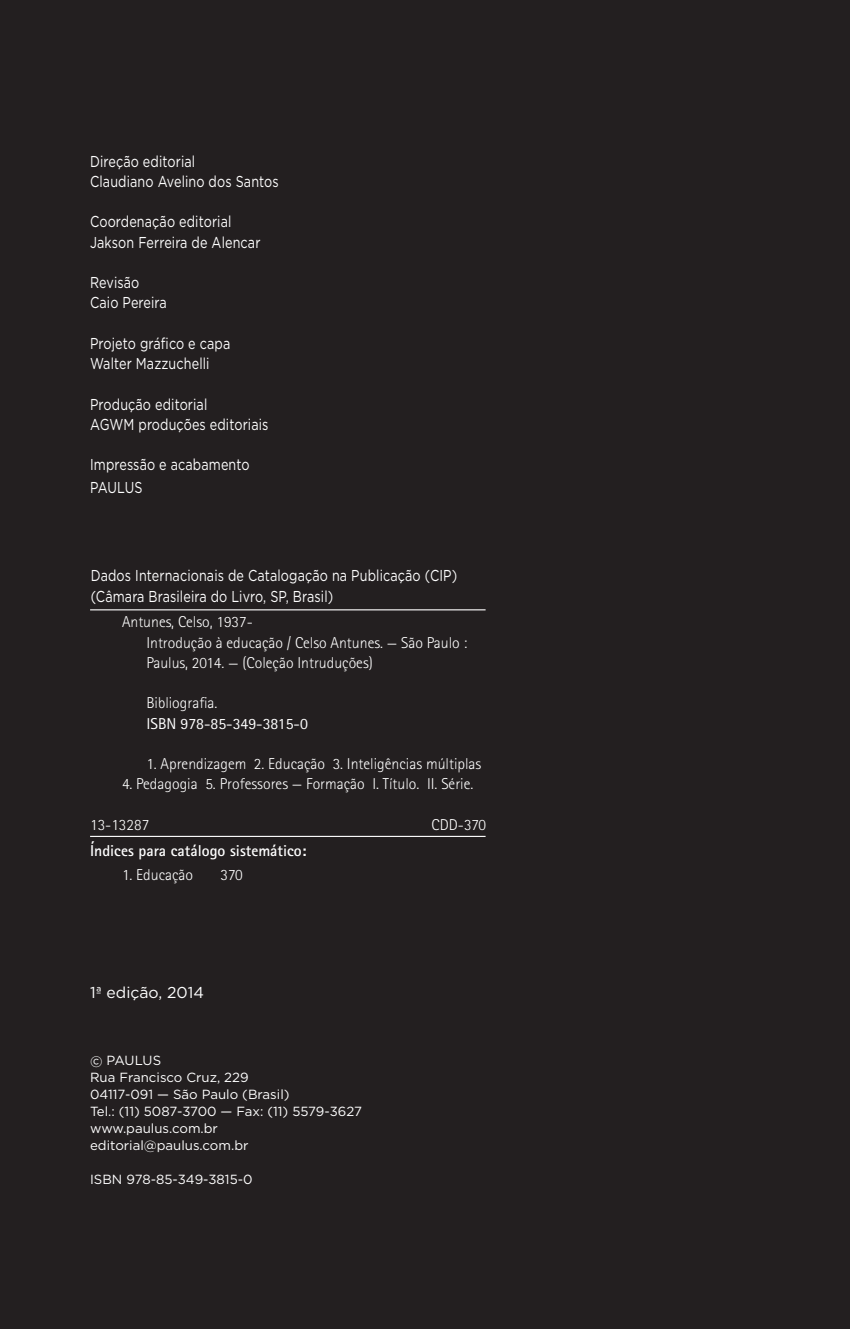
<style>
.page{position:relative;width:850px;height:1329px;background:#fff}
.page>*{position:absolute;margin:0;border:0;box-sizing:border-box;transform-origin:0 0}
.t1{font:15.75px/20.2px "Gotham";letter-spacing:.01em;color:#fff;scale:.8 1}
.t2{font:300 15.75px/20.2px "Rotis Sans Serif Std";color:#fff}
.t3{font:700 15.75px "Rotis Sans Serif Std";color:#fff}
.t4{font:15.75px "Rotis Sans Serif Std";color:#fff}
.t5{font:15.75px "Gotham";letter-spacing:.01em;color:#fff}
.t6{font:13.28px/17.1px "Gotham";color:#fff}
.s1{font-size:15.08px}
</style>
<div class="page">
<div style="left:0;top:0;width:850px;height:1328px;background:#231f20"></div>
<hr style="left:90px;top:835px;width:396px;height:1px;background:#fff">
<hr style="left:90px;top:609px;width:396px;height:1px;background:#fff">
<p class="t1" style="left:90px;top:150px;width:237px">Direção editorial<br>Claudiano Avelino dos Santos</p>
<p class="t1" style="left:90px;top:211px;width:214px">Coordenação editorial<br>Jakson Ferreira de Alencar</p>
<p class="t1" style="left:90px;top:272px;width:97px">Revisão<br>Caio Pereira</p>
<p class="t1" style="left:90px;top:333px;width:177px">Projeto gráfico e capa<br>Walter Mazzuchelli</p>
<p class="t1" style="left:90px;top:393px;width:225px">Produção editorial<br>AGWM produções editoriais</p>
<p class="t1" style="left:90px;top:453px;width:201px;line-height:22.5px">Impressão e acabamento<br>PAULUS</p>
<p class="t1" style="left:91px;top:565px;width:460px">Dados Internacionais de Catalogação na Publicação (CIP) (Câmara Brasileira do Livro, SP, Brasil)</p>
<p class="t2" style="left:146px;top:612px;width:323px;text-indent:-24px">Antunes, Celso, 1937-<br>Introdução à educação / Celso Antunes. — São Paulo :<br>Paulus, 2014. — (Coleção Intruduções)</p>
<p class="t2" style="left:146px;top:693px;width:73px">Bibliografia.</p>
<p class="t4" style="left:146px;top:714px;width:163px">ISBN 978-85-349-3815-0</p>
<p class="t2" style="left:146px;top:753px;width:337px">1. Aprendizagem 2. Educação 3. Inteligências múltiplas</p>
<p class="t2" style="left:122px;top:774px;width:353px">4. Pedagogia 5. Professores — Formação I. Título. II. Série.</p>
<p class="t2" style="left:90px;top:814px;width:61px">13-13287</p>
<p class="t2" style="left:432px;top:814px;width:56px">CDD-370</p>
<p class="t3" style="left:90px;top:840px;width:218px">Índices para catálogo sistemático:</p>
<p class="t2" style="left:122px;top:864px;width:73px">1. Educação</p>
<p class="t2" style="left:221px;top:864px;width:24px">370</p>
<p class="t5" style="left:90px;top:982px;width:115px">1ª edição, 2014</p>
<p class="t6" style="left:90px;top:1050px;width:273px"><span class="s1">©</span> PAULUS<br>Rua Francisco Cruz, 229<br>04117-091 — São Paulo (Brasil)<br>Tel.: (11) 5087-3700 — Fax: (11) 5579-3627 www.paulus.com.br editorial@paulus.com.br</p>
<p class="t6" style="left:90px;top:1170px;width:164px">ISBN 978-85-349-3815-0</p>
</div>
